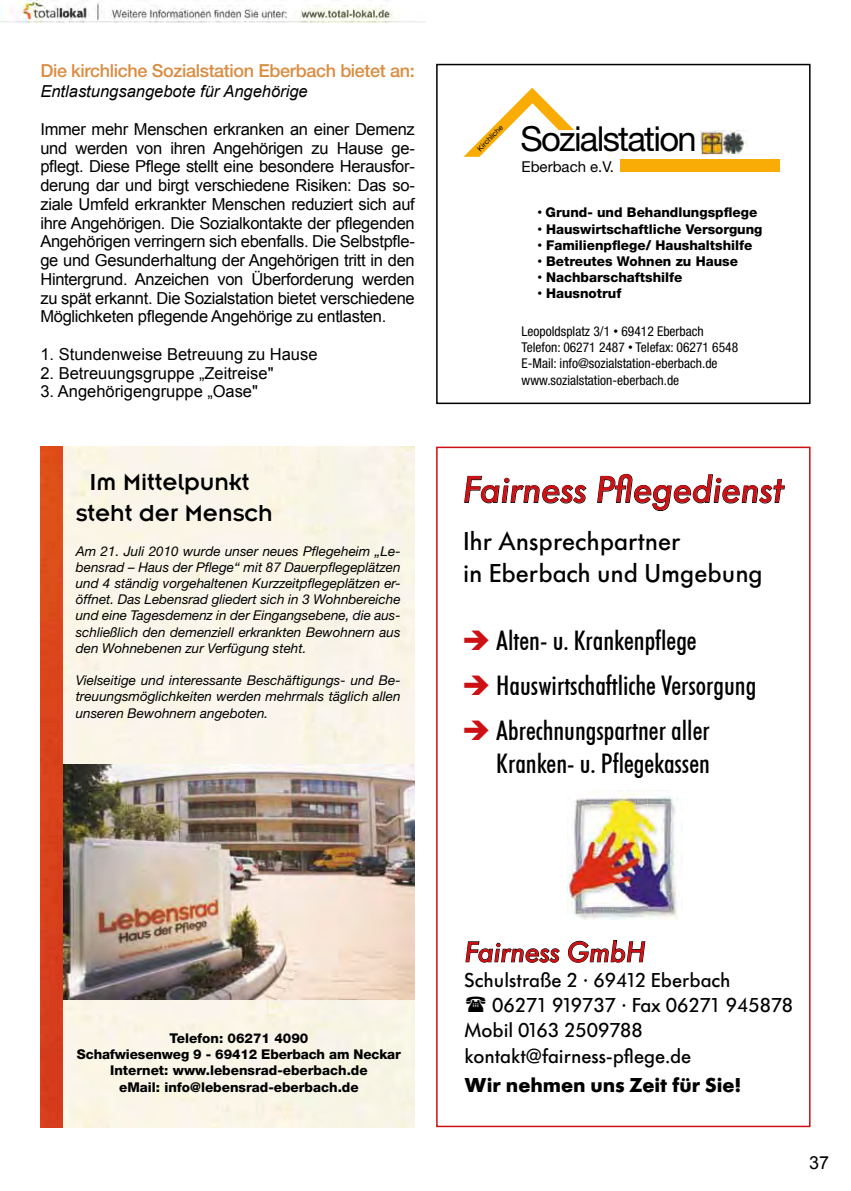
<style>
.page{position:relative;width:851px;height:1191px;background:#fff}
.page>*{position:absolute;margin:0;border:0;box-sizing:border-box;transform-origin:0 0}
.t1{font:39px "Futura SB Med Ita";color:#cd1013}
.t2{font:34.5px "Helvetica Neue";letter-spacing:-.05em;color:#000}
.t3{font:30px "Futura SB Med Ita";color:#cd1013}
.t4{font:500 condensed 27px/32.4px "Futura BT";color:#000;text-align:right}
.t5{font:500 27px/32.4px "Futura SB";color:#000}
.t6{font:25.5px/30.6px "Insignia";color:#000;text-align:center}
.t7{font:500 21px "Futura SB";color:#000}
.t8{font:700 21px "Futura SB";color:#000}
.t9{font:500 18px "Helvetica Neue LT";letter-spacing:-.02em;color:#da8d41}
.t10{font:18px "Arial";color:#000}
.t11{font:16.5px/18.8px "Arial";color:#000;text-align:justify}
.t12{font:italic 16.5px "Arial";color:#000}
.t13{font:15px "Helvetica Neue";color:#000}
.t14{font:italic 13.5px/16.2px "Helvetica Neue";color:#000;text-align:justify}
.t15{font:800 13.5px/16.2px "Helvetica Neue";color:#000;text-align:center}
.t16{font:condensed 13.5px/16.2px "Helvetica Neue";color:#000}
.t17{font:7.5px "Helvetica Neue";color:#000}
.s1{font-family:"Arial";font-weight:400}
.s2{font-family:"Arial";font-stretch:normal}
.s3{color:#cd1013}
.s4{font-family:"Helvetica Neue LT";font-weight:400}
</style>
<div class="page">
<div style="left:436px;top:64px;width:374px;height:340px;border:2px solid #000"></div>
<div style="left:619px;top:159px;width:160px;height:13px;background:#f8ac05"></div>
<svg style="left:463px;top:88px;width:111px;height:69px"></svg>
<img style="left:700px;top:131px;width:47px;height:23px">
<div style="left:436px;top:446px;width:374px;height:681px;border:2px solid #cd1013"></div>
<svg style="left:464px;top:475px;width:122px;height:29px"></svg>
<svg style="left:597px;top:473px;width:188px;height:38px"></svg>
<svg style="left:465px;top:941px;width:95px;height:22px"></svg>
<svg style="left:568px;top:940px;width:77px;height:23px"></svg>
<img style="left:567px;top:790px;width:110px;height:129px">
<div style="left:62px;top:447px;width:353px;height:680px;background:#faf5e8"></div>
<img style="left:62px;top:764px;width:352px;height:235px">
<img style="left:40px;top:447px;width:22px;height:680px">
<img style="left:0;top:0;width:425px;height:23px">
<p class="t9" style="left:40px;top:60px;width:376px">Die kirchliche Sozialstation Eberbach bietet an:</p>
<p class="t12" style="left:40px;top:80px;width:269px">Entlastungsangebote für Angehörige</p>
<p class="t11" style="left:40px;top:120px;width:376px">Immer mehr Menschen erkranken an einer Demenz und werden von ihren Angehörigen zu Hause ge&shy;pflegt. Diese Pflege stellt eine besondere Herausfor&shy;derung dar und birgt verschiedene Risiken: Das so&shy;ziale Umfeld erkrankter Menschen reduziert sich auf ihre Angehörigen. Die Sozialkontakte der pflegenden Angehörigen verringern sich ebenfalls. Die Selbstpfle&shy;ge und Gesunderhaltung der Angehörigen tritt in den Hintergrund. Anzeichen von Überforderung werden zu spät erkannt. Die Sozialstation bietet verschiedene Möglichketen pflegende Angehörige zu entlasten.</p>
<p class="t11" style="left:40px;top:345px;width:278px">1. Stundenweise Betreuung zu Hause</p>
<p class="t11" style="left:40px;top:363px;width:234px">2. Betreuungsgruppe „Zeitreise"</p>
<p class="t11" style="left:40px;top:382px;width:219px">3. Angehörigengruppe „Oase"</p>
<h3 class="t6" style="left:76px;top:467px;width:199px">Im Mittelpunkt steht der Mensch</h3>
<p class="t14" style="left:76px;top:542px;width:326px">Am 21. Juli 2010 wurde unser neues Pflegeheim „Le&shy;bensrad – Haus der Pflege“ mit 87 Dauerpflegeplätzen und 4 ständig vorgehaltenen Kurzzeitpflegeplätzen er&shy;öffnet. Das Lebensrad gliedert sich in 3 Wohnbereiche und eine Tagesdemenz in der Eingangsebene, die aus&shy;schließlich den demenziell erkrankten Bewohnern aus den Wohnebenen zur Verfügung steht.</p>
<p class="t14" style="left:76px;top:672px;width:326px">Vielseitige und interessante Beschäftigungs- und Be&shy;treuungsmöglichkeiten werden mehrmals täglich allen unseren Bewohnern angeboten.</p>
<p class="t17" style="left:475px;top:147px;width:34px;rotate:-45deg">Kirchliche</p>
<h2 class="t2" style="left:520px;top:118px;width:178px">Sozialstation</h2>
<p class="t13" style="left:521px;top:157px;width:94px">Eberbach e.V.</p>
<p class="t15" style="left:537px;top:204px;width:221px"><span class="s1">•</span> Grund- und Behandlungspflege</p>
<p class="t15" style="left:537px;top:220px;width:226px"><span class="s1">•</span> Hauswirtschaftliche Versorgung</p>
<p class="t15" style="left:537px;top:237px;width:216px"><span class="s1">•</span> Familienpflege/ Haushaltshilfe</p>
<p class="t15" style="left:537px;top:253px;width:202px"><span class="s1">•</span> Betreutes Wohnen zu Hause</p>
<p class="t15" style="left:537px;top:269px;width:146px"><span class="s1">•</span> Nachbarschaftshilfe</p>
<p class="t15" style="left:537px;top:285px;width:85px"><span class="s1">•</span> Hausnotruf</p>
<p class="t16" style="left:521px;top:323px;width:218px">Leopoldsplatz 3/1 <span class="s2">•</span> 69412 Eberbach Telefon: 06271 2487 <span class="s2">•</span> Telefax: 06271 6548<br>E-Mail: info@sozialstation-eberbach.de www.sozialstation-eberbach.de</p>
<h1 class="t1" style="left:463px;top:469px;width:322px">Fairness Pflegedienst</h1>
<h3 class="t5" style="left:463px;top:525px;width:301px">Ihr Ansprechpartner<br>in Eberbach und Umgebung</h3>
<h3 class="t4" style="left:462px;top:624px;width:236px"><span class="s3">➔</span> Alten- u. Krankenpflege</h3>
<h3 class="t4" style="left:462px;top:669px;width:295px"><span class="s3">➔</span> Hauswirtschaftliche Versorgung</h3>
<h3 class="t4" style="left:462px;top:714px;width:249px"><span class="s3">➔</span> Abrechnungspartner aller<br>Kranken- u. Pflegekassen</h3>
<p class="t15" style="left:77px;top:1030px;width:325px">Telefon: 06271 4090<br>Schafwiesenweg 9 - 69412 Eberbach am Neckar Internet: www.lebensrad-eberbach.de<br>eMail: info@lebensrad-eberbach.de</p>
<h3 class="t3" style="left:464px;top:936px;width:182px">Fairness GmbH</h3>
<p class="t7" style="left:464px;top:969px;width:267px">Schulstraße 2 <span class="s4">·</span> 69412 Eberbach</p>
<p class="t7" style="left:492px;top:994px;width:302px">06271 919737 <span class="s4">·</span> Fax 06271 945878</p>
<p class="t7" style="left:464px;top:1019px;width:180px">Mobil 0163 2509788</p>
<p class="t7" style="left:464px;top:1044px;width:228px">kontakt@fairness-pflege.de</p>
<p class="t8" style="left:464px;top:1073px;width:278px">Wir nehmen uns Zeit für Sie!</p>
<p class="t10" style="left:808px;top:1151px;width:22px">37</p>
</div>
